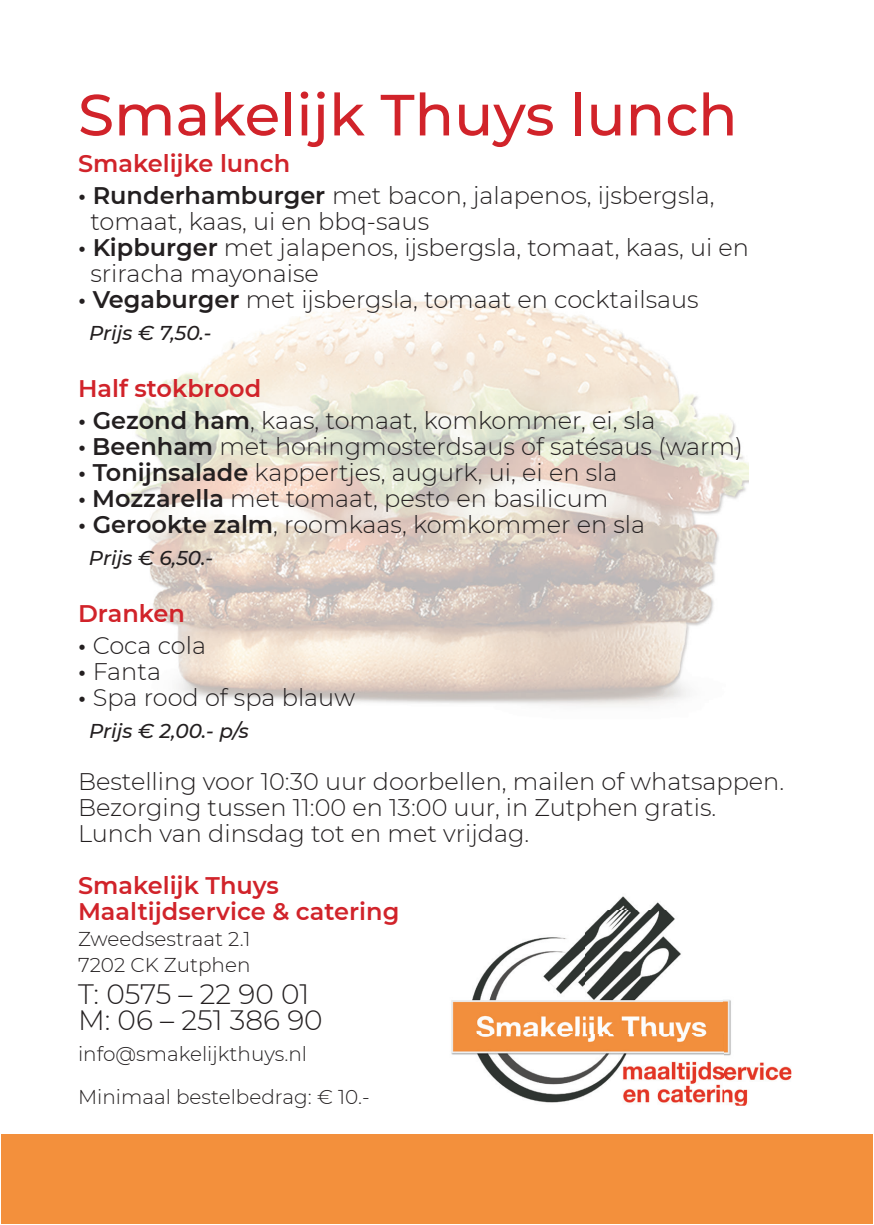
<style>
.page{position:relative;width:874px;height:1225px;background:#fff}
.page>*{position:absolute;margin:0;border:0;box-sizing:border-box;transform-origin:0 0}
.t1{font:500 58px "Montserrat";color:#d1232a}
.t2{font:300 28px/26px "Montserrat";color:#231f20}
.t3{font:300 24px/26px "Montserrat";color:#231f20}
.t4{font:600 24px/26px "Montserrat";color:#d1232a}
.t5{font:300 20px/26px "Montserrat";color:#231f20}
.t6{font:italic 500 20px "Montserrat";color:#231f20}
.s1{font-weight:600}
</style>
<div class="page">
<img style="left:126px;top:297px;width:552px;height:410px">
<img style="left:678px;top:384px;width:69px;height:315px">
<img style="left:451px;top:909px;width:271px;height:194px">
<img style="left:722px;top:999px;width:68px;height:106px">
<img style="left:611px;top:896px;width:53px;height:13px">
<div style="left:1px;top:1134px;width:871px;height:90px;background:#f3903c"></div>
<h1 class="t1" style="left:78px;top:74px;width:660px">Smakelijk Thuys lunch</h1>
<p class="t4" style="left:78px;top:150px;width:213px">Smakelijke lunch</p>
<p class="t3" style="left:90px;top:182px;width:625px;text-indent:-12px"><span class="s1">• Runderhamburger</span> met bacon, jalapenos, ijsbergsla, tomaat, kaas, ui en bbq-saus</p>
<p class="t3" style="left:90px;top:234px;width:660px;text-indent:-12px"><span class="s1">• Kipburger</span> met jalapenos, ijsbergsla, tomaat, kaas, ui en sriracha mayonaise</p>
<p class="t3" style="left:78px;top:286px;width:622px"><span class="s1">• Vegaburger</span> met ijsbergsla, tomaat en cocktailsaus</p>
<p class="t6" style="left:89px;top:318px;width:124px">Prijs € 7,50.-</p>
<p class="t4" style="left:78px;top:375px;width:185px">Half stokbrood</p>
<p class="t3" style="left:78px;top:407px;width:578px"><span class="s1">• Gezond ham</span>, kaas, tomaat, komkommer, ei, sla</p>
<p class="t3" style="left:78px;top:433px;width:666px"><span class="s1">• Beenham</span> met honingmosterdsaus of satésaus (warm)</p>
<p class="t3" style="left:78px;top:459px;width:540px"><span class="s1">• Tonijnsalade</span> kappertjes, augurk, ui, ei en sla</p>
<p class="t3" style="left:78px;top:485px;width:531px"><span class="s1">• Mozzarella</span> met tomaat, pesto en basilicum</p>
<p class="t3" style="left:78px;top:511px;width:568px"><span class="s1">• Gerookte zalm</span>, roomkaas, komkommer en sla</p>
<p class="t6" style="left:89px;top:543px;width:126px">Prijs € 6,50.-</p>
<p class="t4" style="left:78px;top:600px;width:108px">Dranken</p>
<p class="t3" style="left:78px;top:632px;width:129px"><span class="s1">•</span> Coca cola</p>
<p class="t3" style="left:78px;top:658px;width:84px"><span class="s1">•</span> Fanta</p>
<p class="t3" style="left:78px;top:684px;width:278px"><span class="s1">•</span> Spa rood of spa blauw</p>
<p class="t6" style="left:89px;top:716px;width:161px">Prijs € 2,00.- p/s</p>
<p class="t3" style="left:78px;top:767px;width:707px">Bestelling voor 10:30 uur doorbellen, mailen of whatsappen.<br>Bezorging tussen 11:00 en 13:00 uur, in Zutphen gratis.<br>Lunch van dinsdag tot en met vrijdag.</p>
<p class="t4" style="left:78px;top:871px;width:322px">Smakelijk Thuys<br>Maaltijdservice &amp; catering</p>
<p class="t5" style="left:78px;top:925px;width:174px">Zweedsestraat 2.1<br>7202 CK Zutphen</p>
<p class="t2" style="left:78px;top:979px;width:246px">T: 0575 – 22 90 01<br>M: 06 – 251 386 90</p>
<p class="t5" style="left:78px;top:1032px;width:293px;line-height:43px">info@smakelijkthuys.nl<br>Minimaal bestelbedrag: € 10.-</p>
</div>
